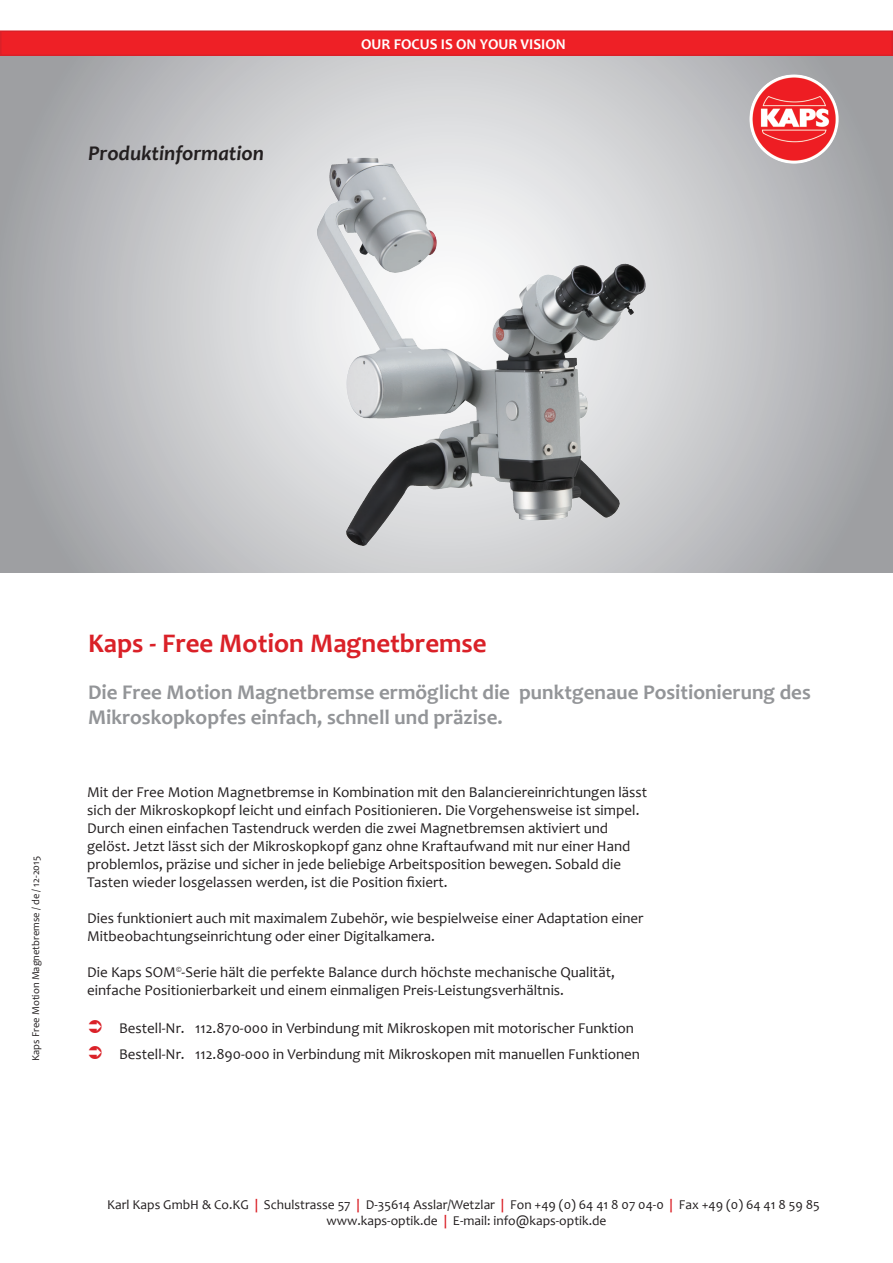
<style>
.page{position:relative;width:893px;height:1263px;background:#fff}
.page>*{position:absolute;margin:0;border:0;box-sizing:border-box;transform-origin:0 0}
.t1{font:700 27px "Candara";color:#da2128}
.t2{font:700 21px/25.2px "Candara";color:#939598}
.t3{font:italic 700 21px "Candara";color:#231f20}
.t4{font:15px/18px "Candara";color:#231f20}
.t5{font:700 15px "Candara";color:#fff}
.t6{font:13.5px/16.2px "Candara";color:#231f20;text-align:center}
.t7{font:10.5px "Candara";color:#231f20}
.s1{font-weight:700;color:#da2128}
</style>
<div class="page">
<svg style="left:0;top:56px;width:893px;height:517px"></svg>
<div style="left:1px;top:31px;width:891px;height:24px;background:#ee2026"></div>
<div style="left:0;top:30px;width:893px;height:26px;border:2px solid #da2128"></div>
<img style="left:749px;top:74px;width:90px;height:90px;border-radius:45px">
<img style="left:310px;top:145px;width:347px;height:412px">
<h2 class="t3" style="left:88px;top:140px;width:177px">Produktinformation</h2>
<p class="t5" style="left:361px;top:35px;width:206px">OUR FOCUS IS ON YOUR VISION</p>
<p class="t7" style="left:29px;top:1061px;width:206px;rotate:-90deg">Kaps Free Motion Magnetbremse / de / 12-2015</p>
<h1 class="t1" style="left:88px;top:626px;width:400px">Kaps - Free Motion Magnetbremse</h1>
<h2 class="t2" style="left:88px;top:679px;width:724px">Die Free Motion Magnetbremse ermöglicht die punktgenaue Positionierung des<br>Mikroskopkopfes einfach, schnell und präzise.</h2>
<p class="t4" style="left:87px;top:782px;width:561px">Mit der Free Motion Magnetbremse in Kombination mit den Balanciereinrichtungen lässt sich der Mikroskopkopf leicht und einfach Positionieren. Die Vorgehensweise ist simpel.<br>Durch einen einfachen Tastendruck werden die zwei Magnetbremsen aktiviert und gelöst. Jetzt lässt sich der Mikroskopkopf ganz ohne Kraftaufwand mit nur einer Hand problemlos, präzise und sicher in jede beliebige Arbeitsposition bewegen. Sobald die Tasten wieder losgelassen werden, ist die Position fixiert.</p>
<p class="t4" style="left:87px;top:908px;width:558px">Dies funktioniert auch mit maximalem Zubehör, wie bespielweise einer Adaptation einer<br>Mitbeobachtungseinrichtung oder einer Digitalkamera.</p>
<p class="t4" style="left:87px;top:962px;width:529px">Die Kaps SOM<sup>©</sup>-Serie hält die perfekte Balance durch höchste mechanische Qualität, einfache Positionierbarkeit und einem einmaligen Preis-Leistungsverhältnis.</p>
<p class="t4" style="left:119px;top:1015px;width:522px;line-height:25.8px">Bestell-Nr. 112.870-000 in Verbindung mit Mikroskopen mit motorischer Funktion<br>Bestell-Nr. 112.890-000 in Verbindung mit Mikroskopen mit manuellen Funktionen</p>
<p class="t6" style="left:107px;top:1196px;width:714px">Karl Kaps GmbH &amp; Co.KG <span class="s1">|</span> Schulstrasse 57 <span class="s1">|</span> D-35614 Asslar/Wetzlar <span class="s1">|</span> Fon +49 (0) 64 41 8 07 04-0 <span class="s1">|</span> Fax +49 (0) 64 41 8 59 85 www.kaps-optik.de <span class="s1">|</span> E-mail: info@kaps-optik.de</p>
</div>
